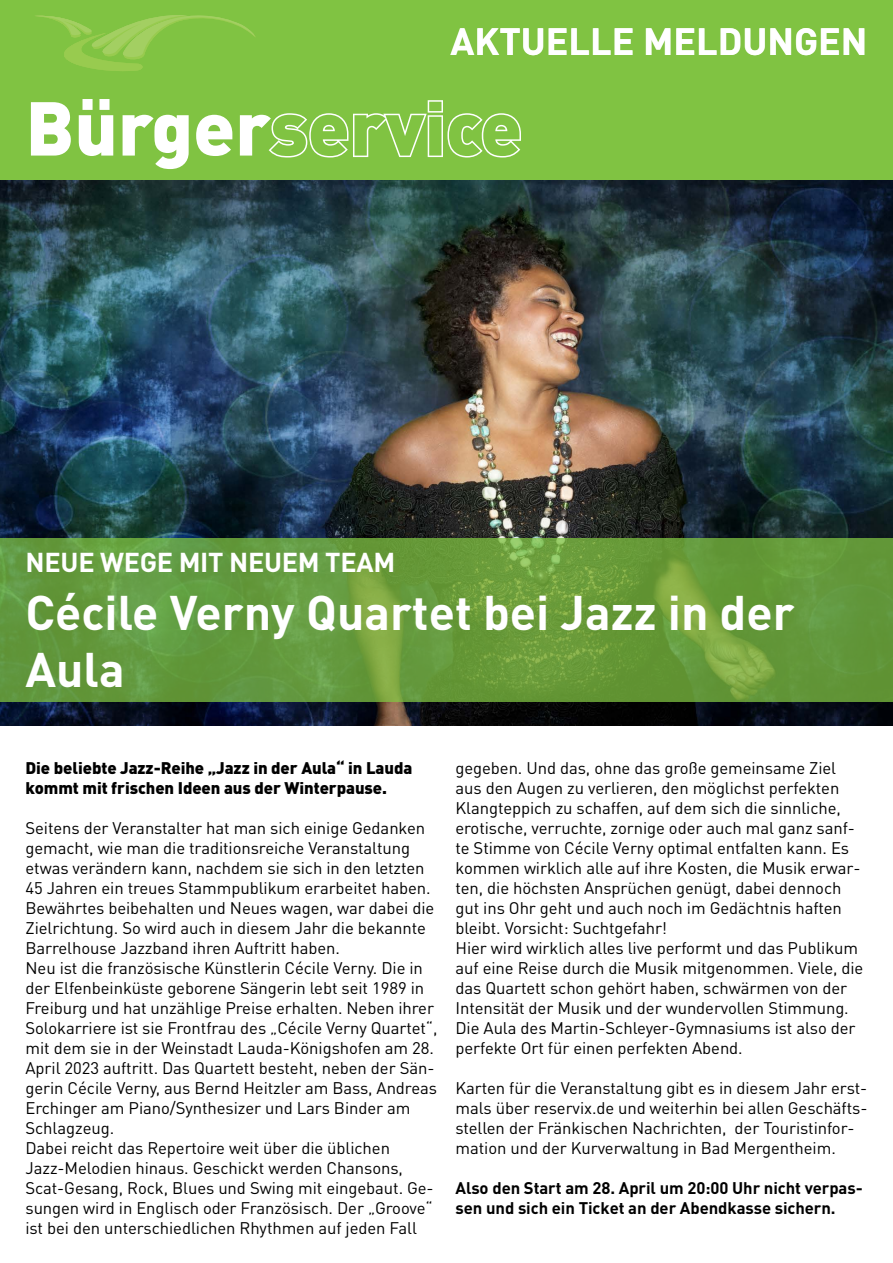
<style>
.page{position:relative;width:893px;height:1263px;background:#fff}
.page>*{position:absolute;margin:0;border:0;box-sizing:border-box;transform-origin:0 0}
.t1{font:900 75px "DIN Pro";color:#80c342}
.t2{font:700 48px/57.6px "DIN Pro";color:#fff}
.t3{font:700 37.5px "DIN Pro";color:#fff}
.t4{font:700 27px "DIN Pro";letter-spacing:-.01em;color:#fff}
.t5{font:16.65px/20px "DIN Pro";letter-spacing:-.005em;color:#000}
.t6{font:700 16.65px/20px "DIN Pro";letter-spacing:-.005em;color:#000}
.t7{font:900 16.65px/20px "DIN Pro";letter-spacing:-.005em;color:#000}
.s1{color:#fff}
</style>
<div class="page">
<div style="left:0;top:0;width:893px;height:180px;background:#80c342"></div>
<svg style="left:35px;top:15px;width:221px;height:56px"></svg>
<svg style="left:268px;top:100px;width:253px;height:58px"></svg>
<img style="left:0;top:180px;width:893px;height:545px">
<svg style="left:0;top:538px;width:893px;height:164px;background:#679b3d"></svg>
<h3 class="t3" style="left:451px;top:15px;width:418px">AKTUELLE MELDUNGEN</h3>
<h1 class="t1" style="left:26px;top:77px;width:498px"><span class="s1">Bürger</span>service</h1>
<h3 class="t4" style="left:26px;top:544px;width:36px">Neue</h3>
<h3 class="t4" style="left:100px;top:544px;width:40px">Wege</h3>
<h3 class="t4" style="left:179px;top:544px;width:69px">mit neuem</h3>
<h3 class="t4" style="left:325px;top:544px;width:33px">Team</h3>
<h2 class="t2" style="left:26px;top:581px;width:771px">Cécile Verny Quartet bei Jazz in der<br>Aula</h2>
<p class="t7" style="left:26px;top:757px;width:388px">Die beliebte Jazz-Reihe „Jazz in der Aula“ in Lauda kommt mit frischen Ideen aus der Winterpause.</p>
<p class="t5" style="left:26px;top:817px;width:413px">Seitens der Veranstalter hat man sich einige Gedanken gemacht, wie man die traditionsreiche Veranstaltung etwas verändern kann, nachdem sie sich in den letzten 45 Jahren ein treues Stammpublikum erarbeitet haben.<br>Bewährtes beibehalten und Neues wagen, war dabei die Zielrichtung. So wird auch in diesem Jahr die bekannte Barrelhouse Jazzband ihren Auftritt haben.<br>Neu ist die französische Künstlerin Cécile Verny. Die in der Elfenbeinküste geborene Sängerin lebt seit 1989 in Freiburg und hat unzählige Preise erhalten. Neben ihrer Solokarriere ist sie Frontfrau des „Cécile Verny Quartet“, mit dem sie in der Weinstadt Lauda-Königshofen am 28.<br>April 2023 auftritt. Das Quartett besteht, neben der Sän&shy;gerin Cécile Verny, aus Bernd Heitzler am Bass, Andreas Erchinger am Piano/Synthesizer und Lars Binder am Schlagzeug.<br>Dabei reicht das Repertoire weit über die üblichen Jazz-Melodien hinaus. Geschickt werden Chansons, Scat-Gesang, Rock, Blues und Swing mit eingebaut. Ge&shy;sungen wird in Englisch oder Französisch. Der „Groove“ ist bei den unterschiedlichen Rhythmen auf jeden Fall</p>
<p class="t5" style="left:455px;top:757px;width:409px">gegeben. Und das, ohne das große gemeinsame Ziel aus den Augen zu verlieren, den möglichst perfekten Klangteppich zu schaffen, auf dem sich die sinnliche, erotische, verruchte, zornige oder auch mal ganz sanf&shy;te Stimme von Cécile Verny optimal entfalten kann. Es kommen wirklich alle auf ihre Kosten, die Musik erwar&shy;ten, die höchsten Ansprüchen genügt, dabei dennoch gut ins Ohr geht und auch noch im Gedächtnis haften bleibt. Vorsicht: Suchtgefahr!<br>Hier wird wirklich alles live performt und das Publikum auf eine Reise durch die Musik mitgenommen. Viele, die das Quartett schon gehört haben, schwärmen von der Intensität der Musik und der wundervollen Stimmung.<br>Die Aula des Martin-Schleyer-Gymnasiums ist also der perfekte Ort für einen perfekten Abend.</p>
<p class="t5" style="left:455px;top:1077px;width:413px">Karten für die Veranstaltung gibt es in diesem Jahr erst&shy;mals über reservix.de und weiterhin bei allen Geschäfts&shy;stellen der Fränkischen Nachrichten, der Touristinfor&shy;mation und der Kurverwaltung in Bad Mergentheim.</p>
<p class="t6" style="left:455px;top:1177px;width:409px">Also den Start am 28. April um 20:00 Uhr nicht verpas&shy;sen und sich ein Ticket an der Abendkasse sichern.</p>
</div>
